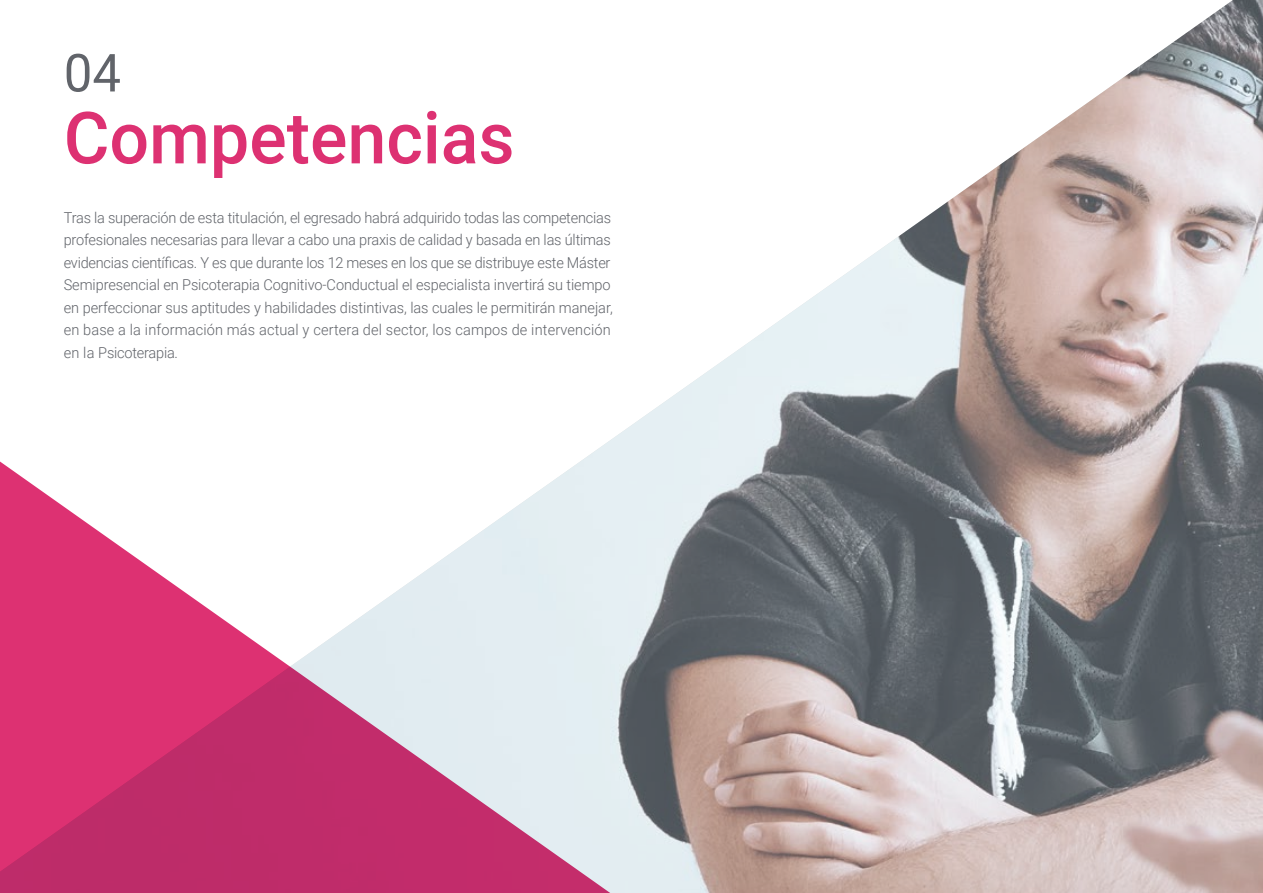
<style>
.page{position:relative;width:1263px;height:893px;background:#fff}
.page>*{position:absolute;margin:0;border:0;box-sizing:border-box;transform-origin:0 0}
.t1{font:500 72px "Roboto";color:#dd3172}
.t2{font:52.5px "Roboto";color:#61646a}
.t3{font:300 15px/22.5px "Roboto";letter-spacing:-.015em;color:#61646a}
</style>
<div class="page">
<img style="left:602px;top:0;width:661px;height:893px">
<svg style="left:0;top:446px;width:640px;height:447px"></svg>
<h2 class="t2" style="left:64px;top:36px;width:59px">04</h2>
<h1 class="t1" style="left:64px;top:87px;width:452px">Competencias</h1>
<p class="t3" style="left:64px;top:206px;width:550px">Tras la superación de esta titulación, el egresado habrá adquirido todas las competencias profesionales necesarias para llevar a cabo una praxis de calidad y basada en las últimas evidencias científicas. Y es que durante los 12 meses en los que se distribuye este Máster Semipresencial en Psicoterapia Cognitivo-Conductual el especialista invertirá su tiempo en perfeccionar sus aptitudes y habilidades distintivas, las cuales le permitirán manejar, en base a la información más actual y certera del sector, los campos de intervención en la Psicoterapia.</p>
</div>
